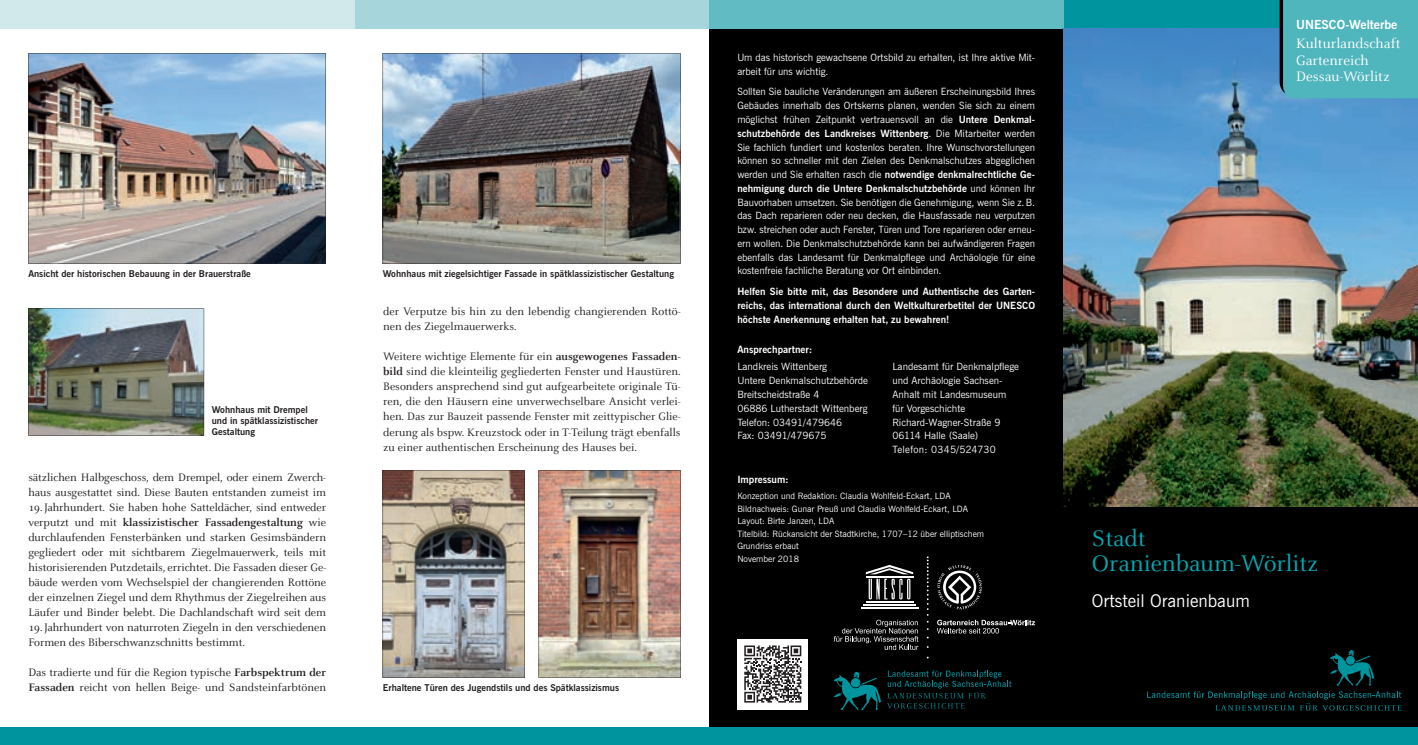
<style>
.page{position:relative;width:1418px;height:745px;background:#fff}
.page>*{position:absolute;margin:0;border:0;box-sizing:border-box;transform-origin:0 0}
.t1{font:25px/25px "Celeste";color:#03a8b2}
.t2{font:17.5px "News Gothic BT";color:#fff}
.t3{font:15px/16.2px "Celeste";color:#fff}
.t4{font:700 12.5px "News Gothic BT";color:#fff}
.t5{font:11.88px/15px "Celeste";letter-spacing:-.005em;color:#231f20}
.t6{font:10px/13.8px "News Gothic BT";color:#fff}
.t7{font:700 10px/13.8px "News Gothic BT";color:#fff;text-align:justify}
.t8{font:700 9.38px/11.2px "News Gothic BT";color:#231f20}
.t9{font:8.75px/12.5px "News Gothic BT";color:#fff}
.s1{font-weight:700}
</style>
<div class="page">
<div style="left:709px;top:0;width:708px;height:744px;background:#000"></div>
<div style="left:0;top:726px;width:1417px;height:18px;background:#00959e"></div>
<div style="left:1063px;top:0;width:354px;height:28px;background:#00959e"></div>
<div style="left:709px;top:0;width:354px;height:28px;background:#60bbc2"></div>
<div style="left:354px;top:0;width:355px;height:28px;background:#a6d6db"></div>
<div style="left:0;top:0;width:354px;height:28px;background:#d1e9eb"></div>
<img style="left:1063px;top:28px;width:354px;height:478px">
<svg style="left:1147px;top:650px;width:254px;height:60px"></svg>
<img style="left:382px;top:53px;width:298px;height:210px">
<img style="left:28px;top:308px;width:176px;height:127px">
<img style="left:28px;top:53px;width:298px;height:210px">
<svg style="left:887px;top:670px;width:124px;height:38px"></svg>
<svg style="left:833px;top:671px;width:48px;height:38px"></svg>
<img style="left:538px;top:470px;width:143px;height:207px">
<img style="left:382px;top:470px;width:143px;height:207px">
<div style="left:737px;top:638px;width:71px;height:71px;background:#fff"></div>
<svg style="left:744px;top:645px;width:57px;height:57px"></svg>
<hr style="left:865px;top:600px;width:48px;height:2px;background:#fff">
<hr style="left:863px;top:603px;width:52px;height:2px;background:#fff">
<hr style="left:860px;top:607px;width:58px;height:2px;background:#fff">
<svg style="left:865px;top:565px;width:48px;height:34px"></svg>
<svg style="left:833px;top:619px;width:85px;height:30px"></svg>
<svg style="left:937px;top:619px;width:98px;height:14px"></svg>
<svg style="left:926px;top:556px;width:2px;height:73px"></svg>
<svg style="left:937px;top:565px;width:45px;height:44px"></svg>
<div style="left:1279px;top:0;width:139px;height:98px;background:#4fb6bd"></div>
<p class="t8" style="left:28px;top:267px;width:224px">Ansicht der historischen Bebauung in der Brauerstraße</p>
<p class="t8" style="left:383px;top:267px;width:293px">Wohnhaus mit ziegelsichtiger Fassade in spätklassizistischer Gestaltung</p>
<p class="t8" style="left:212px;top:403px;width:108px">Wohnhaus mit Drempel und in spätklassizistischer<br>Gestaltung</p>
<p class="t5" style="left:28px;top:469px;width:299px">sätzlichen Halbgeschoss, dem Drempel, oder einem Zwerch&shy;haus ausgestattet sind. Diese Bauten entstanden zumeist im</p>
<p class="t5" style="left:28px;top:499px;width:299px;text-align:justify">19. Jahrhundert. Sie haben hohe Satteldächer, sind entweder verputzt und mit <span class="s1">klassizistischer Fassadengestaltung</span> wie durchlaufenden Fensterbänken und starken Gesimsbändern gegliedert oder mit sichtbarem Ziegelmauerwerk, teils mit historisierenden Putzdetails, errichtet. Die Fassaden dieser Ge&shy;bäude werden vom Wechselspiel der changierenden Rottöne der einzelnen Ziegel und dem Rhythmus der Ziegelreihen aus Läufer und Binder belebt. Die Dachlandschaft wird seit dem</p>
<p class="t5" style="left:28px;top:619px;width:299px">19. Jahrhundert von naturroten Ziegeln in den verschiedenen<br>Formen des Biberschwanzschnitts bestimmt.</p>
<p class="t5" style="left:28px;top:664px;width:299px">Das tradierte und für die Region typische <span class="s1">Farbspektrum der<br>Fassaden</span> reicht von hellen Beige- und Sandsteinfarbtönen</p>
<p class="t5" style="left:383px;top:304px;width:299px">der Verputze bis hin zu den lebendig changierenden Rottö&shy;nen des Ziegelmauerwerks.</p>
<p class="t5" style="left:383px;top:349px;width:299px;text-align:justify">Weitere wichtige Elemente für ein <span class="s1">ausgewogenes Fassaden&shy;bild</span> sind die kleinteilig gegliederten Fenster und Haustüren.<br>Besonders ansprechend sind gut aufgearbeitete originale Tü&shy;ren, die den Häusern eine unverwechselbare Ansicht verlei&shy;hen. Das zur Bauzeit passende Fenster mit zeittypischer Glie&shy;derung als bspw. Kreuzstock oder in T-Teilung trägt ebenfalls zu einer authentischen Erscheinung des Hauses bei.</p>
<p class="t8" style="left:383px;top:682px;width:238px">Erhaltene Türen des Jugendstils und des Spätklassizismus</p>
<p class="t6" style="left:737px;top:50px;width:299px">Um das historisch gewachsene Ortsbild zu erhalten, ist Ihre aktive Mit&shy;arbeit für uns wichtig.</p>
<p class="t6" style="left:737px;top:85px;width:299px;text-align:justify">Sollten Sie bauliche Veränderungen am äußeren Erscheinungsbild Ihres Gebäudes innerhalb des Ortskerns planen, wenden Sie sich zu einem möglichst frühen Zeitpunkt vertrauensvoll an die <span class="s1">Untere Denkmal&shy;schutzbehörde des Landkreises Wittenberg</span>. Die Mitarbeiter werden Sie fachlich fundiert und kostenlos beraten. Ihre Wunschvorstellungen können so schneller mit den Zielen des Denkmalschutzes abgeglichen werden und Sie erhalten rasch die <span class="s1">notwendige denkmalrechtliche Ge&shy;nehmigung durch die Untere Denkmalschutzbehörde</span> und können Ihr Bauvorhaben umsetzen. Sie benötigen die Genehmigung, wenn Sie z. B. das Dach reparieren oder neu decken, die Hausfassade neu verputzen bzw. streichen oder auch Fenster, Türen und Tore reparieren oder erneu&shy;ern wollen. Die Denkmalschutzbehörde kann bei aufwändigeren Fragen ebenfalls das Landesamt für Denkmalpflege und Archäologie für eine kostenfreie fachliche Beratung vor Ort einbinden.</p>
<p class="t7" style="left:737px;top:284px;width:299px">Helfen Sie bitte mit, das Besondere und Authentische des Garten&shy;reichs, das international durch den Weltkulturerbetitel der UNESCO höchste Anerkennung erhalten hat, zu bewahren!</p>
<p class="t7" style="left:737px;top:343px;width:76px">Ansprechpartner:</p>
<p class="t6" style="left:737px;top:359px;width:132px">Landkreis Wittenberg<br>Untere Denkmalschutzbehörde<br>Breitscheidstraße 4<br>06886 Lutherstadt Wittenberg<br>Telefon: 03491/479646<br>Fax: 03491/479675</p>
<p class="t6" style="left:892px;top:359px;width:128px">Landesamt für Denkmalpflege und Archäologie Sachsen-<br>Anhalt mit Landesmuseum für Vorgeschichte<br>Richard-Wagner-Straße 9<br>06114 Halle (Saale)<br>Telefon: 0345/524730</p>
<p class="t7" style="left:737px;top:472px;width:53px">Impressum:</p>
<p class="t9" style="left:737px;top:489px;width:248px">Konzeption und Redaktion: Claudia Wohlfeld-Eckart, LDA Bildnachweis: Gunar Preuß und Claudia Wohlfeld-Eckart, LDA Layout: Birte Janzen, LDA<br>Titelbild: Rückansicht der Stadtkirche, 1707–12 über elliptischem Grundriss erbaut<br>November 2018</p>
<p class="t4" style="left:1296px;top:16px;width:103px">UNESCO-Welterbe</p>
<h3 class="t3" style="left:1296px;top:36px;width:106px">Kulturlandschaft<br>Gartenreich<br>Dessau-Wörlitz</h3>
<h1 class="t1" style="left:1091px;top:526px;width:228px">Stadt<br>Oranienbaum-Wörlitz</h1>
<h2 class="t2" style="left:1091px;top:589px;width:160px">Ortsteil Oranienbaum</h2>
</div>
